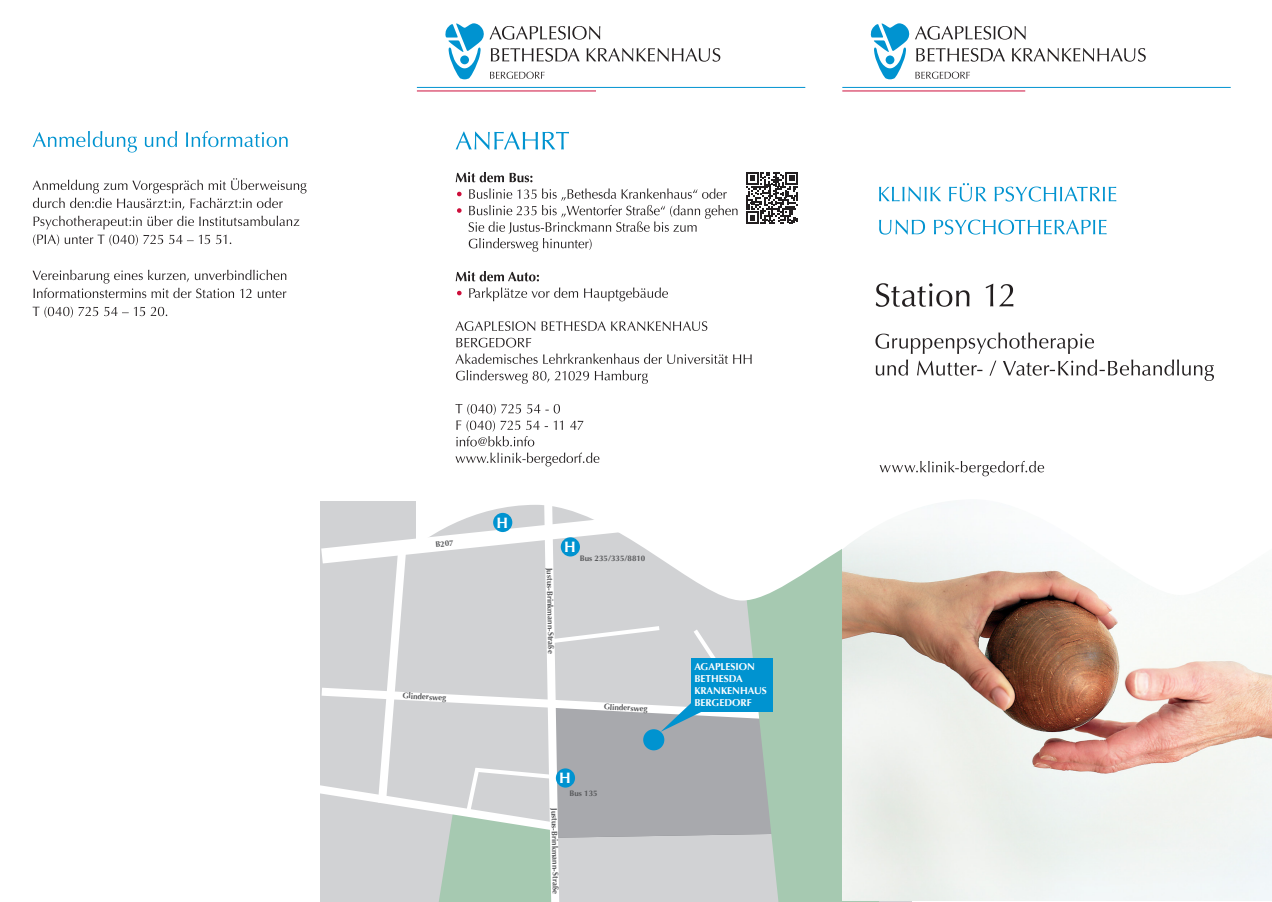
<style>
.page{position:relative;width:1272px;height:902px;background:#fff}
.page>*{position:absolute;margin:0;border:0;box-sizing:border-box;transform-origin:0 0}
.t1{font:700 15px "Optima LT";color:#fff}
.t2{font:700 10.05px/12px "Optima LT";color:#fff}
.t3{font:700 7.95px "Optima LT";color:#57585a}
</style>
<div class="page">
<svg style="left:320px;top:502px;width:591px;height:399px;background:#bfcbca"></svg>
<img style="left:842px;top:595px;width:429px;height:305px">
<svg style="left:842px;top:187px;width:372px;height:408px"></svg>
<svg style="left:417px;top:281px;width:425px;height:319px"></svg>
<svg style="left:33px;top:306px;width:134px;height:12px"></svg>
<svg style="left:33px;top:270px;width:253px;height:28px"></svg>
<svg style="left:33px;top:216px;width:266px;height:30px"></svg>
<svg style="left:33px;top:178px;width:273px;height:32px"></svg>
<svg style="left:33px;top:131px;width:255px;height:21px"></svg>
<svg style="left:879px;top:461px;width:165px;height:15px"></svg>
<svg style="left:879px;top:219px;width:227px;height:15px"></svg>
<svg style="left:879px;top:183px;width:237px;height:18px"></svg>
<hr style="left:417px;top:91px;width:179px;height:1px;background:#cd0f3b">
<hr style="left:842px;top:91px;width:183px;height:1px;background:#cd0f3b">
<hr style="left:417px;top:87px;width:388px;height:1px;background:#0093d0">
<hr style="left:842px;top:87px;width:388px;height:1px;background:#0093d0">
<svg style="left:455px;top:452px;width:144px;height:14px"></svg>
<svg style="left:455px;top:404px;width:128px;height:42px"></svg>
<svg style="left:456px;top:370px;width:192px;height:14px"></svg>
<svg style="left:455px;top:353px;width:296px;height:11px"></svg>
<svg style="left:456px;top:338px;width:75px;height:9px"></svg>
<svg style="left:455px;top:321px;width:252px;height:10px"></svg>
<svg style="left:469px;top:287px;width:199px;height:14px"></svg>
<svg style="left:457px;top:291px;width:4px;height:4px"></svg>
<svg style="left:455px;top:271px;width:84px;height:10px"></svg>
<svg style="left:457px;top:208px;width:4px;height:5px"></svg>
<svg style="left:468px;top:188px;width:269px;height:64px"></svg>
<svg style="left:457px;top:192px;width:4px;height:4px"></svg>
<svg style="left:455px;top:172px;width:77px;height:10px"></svg>
<svg style="left:455px;top:131px;width:114px;height:19px"></svg>
<svg style="left:870px;top:23px;width:275px;height:56px"></svg>
<svg style="left:445px;top:23px;width:275px;height:56px"></svg>
<svg style="left:746px;top:172px;width:52px;height:52px"></svg>
<svg style="left:875px;top:332px;width:338px;height:49px"></svg>
<svg style="left:875px;top:283px;width:138px;height:24px"></svg>
<p class="t3" style="left:435px;top:540px;width:20px;rotate:-6deg">B207</p>
<p class="t3" style="left:403px;top:690px;width:45px;rotate:3deg">Glindersweg</p>
<p class="t1" style="left:496px;top:514px;width:13px">H</p>
<p class="t1" style="left:564px;top:538px;width:13px">H</p>
<p class="t3" style="left:554px;top:567px;width:87px;rotate:89deg">Justus-Brinkmann-Straße</p>
<p class="t3" style="left:580px;top:553px;width:67px">Bus 235/335/8810</p>
<p class="t3" style="left:604px;top:701px;width:45px;rotate:3deg">Glindersweg</p>
<p class="t1" style="left:559px;top:769px;width:13px">H</p>
<p class="t3" style="left:559px;top:807px;width:87px;rotate:89deg">Justus-Brinkmann-Straße</p>
<p class="t3" style="left:569px;top:789px;width:30px">Bus 135</p>
<p class="t2" style="left:694px;top:661px;width:74px">AGAPLESION<br>BETHESDA<br>KRANKENHAUS<br>BERGEDORF</p>
</div>
